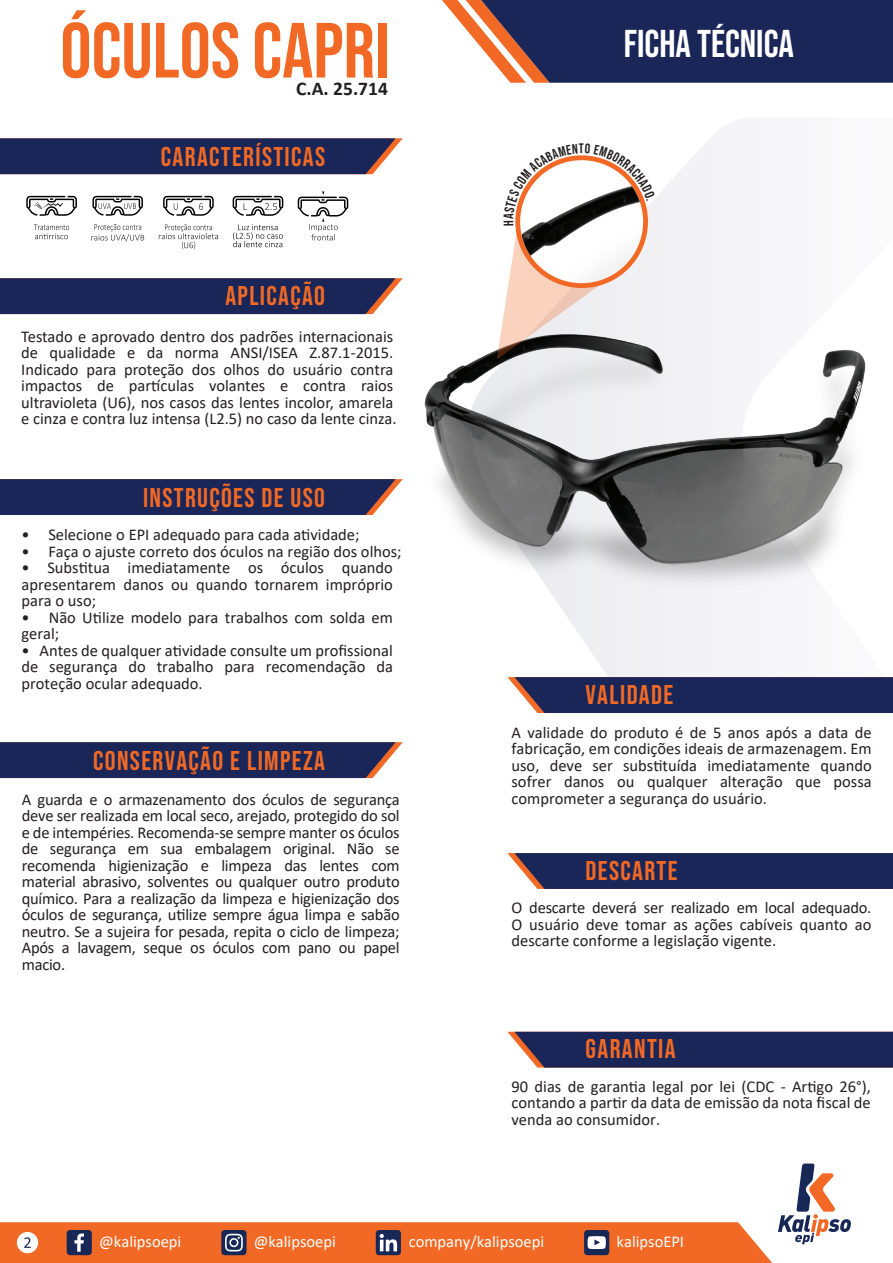
<style>
.page{position:relative;width:893px;height:1263px;background:#fff}
.page>*{position:absolute;margin:0;border:0;box-sizing:border-box;transform-origin:0 0}
.t1{font:78px "Bebas Neue";color:#f16924}
.t2{font:38.55px "Bebas Neue";color:#fff}
.t3{font:27px "Bebas Neue";letter-spacing:.05em;color:#f16924}
.t4{font:700 19.5px "Calibri";color:#231f20}
.t5{font:16.5px/16.5px "Calibri";color:#231f20;text-align:justify}
.t6{font:16.5px "Calibri";color:#fff}
.t7{font:13.65px "Bebas Neue";color:#231f20}
</style>
<div class="page">
<svg style="left:668px;top:120px;width:69px;height:65px"></svg>
<svg style="left:507px;top:853px;width:386px;height:36px;background:#27305d"></svg>
<div style="left:507px;top:1032px;width:386px;height:35px;background:#1a2658"></div>
<svg style="left:778px;top:1163px;width:73px;height:81px"></svg>
<div style="left:0;top:278px;width:339px;height:36px;background:#1a2658"></div>
<svg style="left:0;top:138px;width:403px;height:36px;background:#28305d"></svg>
<div style="left:0;top:479px;width:339px;height:36px;background:#1a2658"></div>
<svg style="left:442px;top:0;width:451px;height:83px;background:#3e3f64"></svg>
<div style="left:0;top:742px;width:391px;height:36px;background:#1a2658"></div>
<svg style="left:0;top:1222px;width:772px;height:41px;background:#e46d33"></svg>
<svg style="left:34px;top:224px;width:35px;height:15px"></svg>
<svg style="left:26px;top:196px;width:51px;height:20px"></svg>
<svg style="left:91px;top:224px;width:53px;height:18px"></svg>
<svg style="left:92px;top:196px;width:51px;height:20px"></svg>
<svg style="left:298px;top:191px;width:41px;height:49px"></svg>
<svg style="left:159px;top:224px;width:59px;height:25px"></svg>
<svg style="left:163px;top:196px;width:51px;height:20px"></svg>
<svg style="left:233px;top:224px;width:50px;height:23px"></svg>
<svg style="left:233px;top:196px;width:50px;height:20px"></svg>
<img style="left:339px;top:185px;width:554px;height:571px">
<svg style="left:497px;top:155px;width:158px;height:204px"></svg>
<h1 class="t1" style="left:60px;top:6px;width:331px">ÓCULOS CAPRI</h1>
<p class="t4" style="left:296px;top:75px;width:93px">C.A. 25.714</p>
<h3 class="t3" style="left:161px;top:141px;width:166px">CARACTERÍSTICAS</h3>
<h3 class="t3" style="left:225px;top:280px;width:101px">APLICAÇÃO</h3>
<p class="t5" style="left:21px;top:328px;width:377px;text-align:left">Testado e aprovado dentro dos padrões internacionais de qualidade e da norma ANSI/ISEA Z.87.1-2015.<br>Indicado para proteção dos olhos do usuário contra impactos de partículas volantes e contra raios ultravioleta (U6), nos casos das lentes incolor, amarela e cinza e contra luz intensa (L2.5) no caso da lente cinza.</p>
<h3 class="t3" style="left:143px;top:482px;width:184px">INSTRUÇÕES DE USO</h3>
<p class="t5" style="left:22px;top:526px;width:340px">• Selecione o EPI adequado para cada atividade;</p>
<p class="t5" style="left:22px;top:543px;width:382px">• Faça o ajuste correto dos óculos na região dos olhos;</p>
<p class="t5" style="left:22px;top:559px;width:373px">• Substitua imediatamente os óculos quando apresentarem danos ou quando tornarem impróprio para o uso;</p>
<p class="t5" style="left:22px;top:609px;width:373px">• Não Utilize modelo para trabalhos com solda em geral;</p>
<p class="t5" style="left:22px;top:642px;width:373px">• Antes de qualquer atividade consulte um profissional de segurança do trabalho para recomendação da proteção ocular adequado.</p>
<h3 class="t3" style="left:93px;top:745px;width:233px">CONSERVAÇÃO E LIMPEZA</h3>
<p class="t5" style="left:22px;top:790px;width:379px">A guarda e o armazenamento dos óculos de segurança deve ser realizada em local seco, arejado, protegido do sol e de intempéries. Recomenda-se sempre manter os óculos de segurança em sua embalagem original. Não se recomenda higienização e limpeza das lentes com material abrasivo, solventes ou qualquer outro produto químico. Para a realização da limpeza e higienização dos óculos de segurança, utilize sempre água limpa e sabão neutro. Se a sujeira for pesada, repita o ciclo de limpeza; Após a lavagem, seque os óculos com pano ou papel macio.</p>
<p class="t7" style="left:579px;top:141px;width:7px">T</p>
<h2 class="t2" style="left:624px;top:22px;width:172px">FICHA TÉCNICA</h2>
<h3 class="t3" style="left:586px;top:679px;width:89px">VALIDADE</h3>
<p class="t5" style="left:511px;top:723px;width:362px">A validade do produto é de 5 anos após a data de fabricação, em condições ideais de armazenagem. Em uso, deve ser substituída imediatamente quando sofrer danos ou qualquer alteração que possa comprometer a segurança do usuário.</p>
<h3 class="t3" style="left:586px;top:855px;width:93px">DESCARTE</h3>
<p class="t5" style="left:511px;top:899px;width:361px">O descarte deverá ser realizado em local adequado.<br>O usuário deve tomar as ações cabíveis quanto ao descarte conforme a legislação vigente.</p>
<h3 class="t3" style="left:586px;top:1034px;width:91px">GARANTIA</h3>
<p class="t5" style="left:511px;top:1077px;width:361px">90 dias de garantia legal por lei (CDC - Artigo 26°), contando a partir da data de emissão da nota fiscal de venda ao consumidor.</p>
<p class="t6" style="left:99px;top:1230px;width:84px">@kalipsoepi</p>
<p class="t6" style="left:254px;top:1230px;width:84px">@kalipsoepi</p>
<p class="t6" style="left:409px;top:1230px;width:137px">company/kalipsoepi</p>
<p class="t6" style="left:617px;top:1230px;width:69px">kalipsoEPI</p>
</div>
